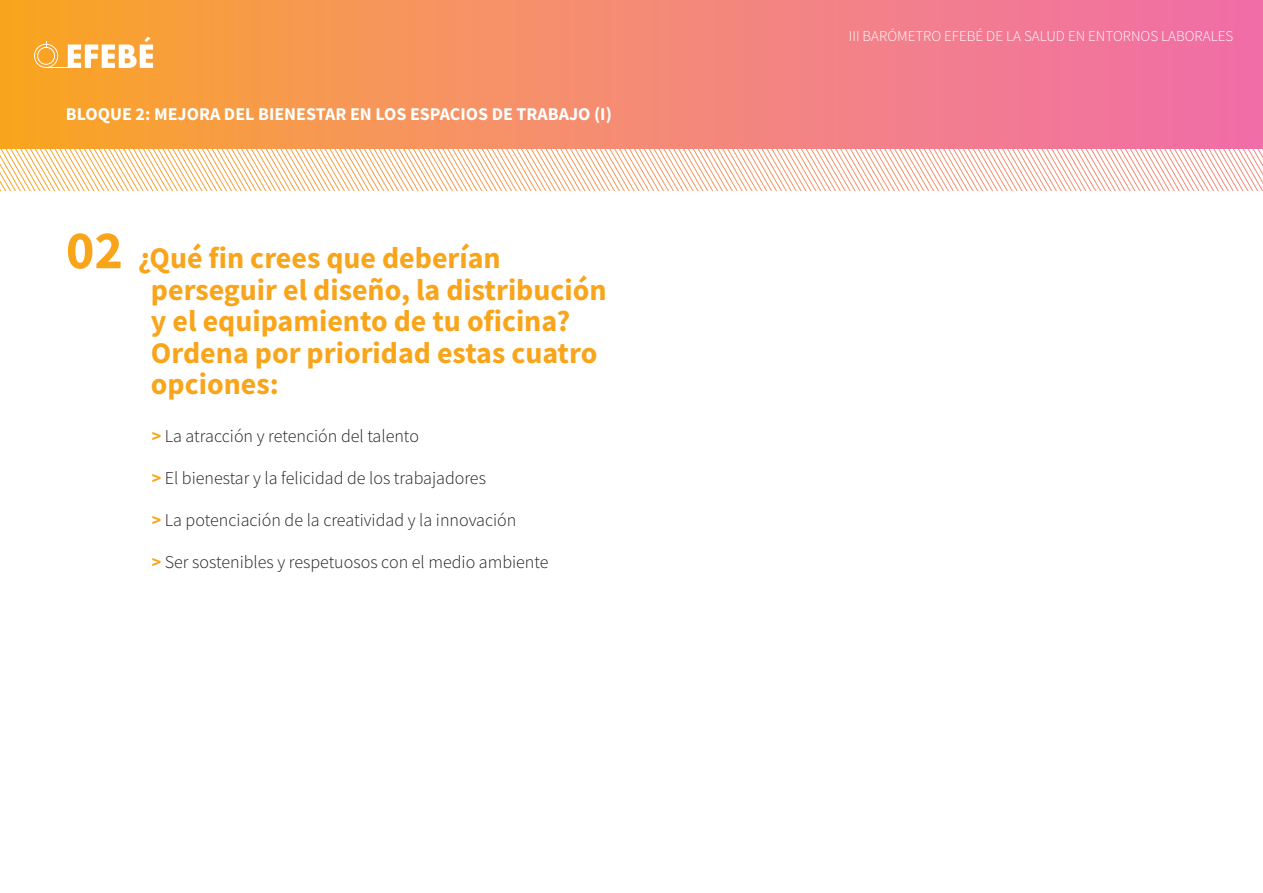
<style>
.page{position:relative;width:1263px;height:893px;background:#fff}
.page>*{position:absolute;margin:0;border:0;box-sizing:border-box;transform-origin:0 0}
.t1{font:700 54px "Source Sans Pro";color:#f9a51b}
.t2{font:700 30px/31.5px "Source Sans Pro";color:#f9a51b}
.t3{font:300 18px "Source Sans Pro";color:#231f20}
.t4{font:700 18px "Source Sans Pro";color:#fff}
.t5{font:300 15px "Source Sans Pro";color:#fff}
.s1{font-weight:700;color:#f9a51b}
</style>
<div class="page">
<svg style="left:0;top:149px;width:1263px;height:42px"></svg>
<div style="left:0;top:0;width:1263px;height:149px;background:linear-gradient(to right,#f9a72c,#f06eb1)"></div>
<svg style="left:34px;top:37px;width:119px;height:31px"></svg>
<p class="t4" style="left:66px;top:102px;width:133px">BLOQUE 2: Mejora</p>
<p class="t4" style="left:224px;top:102px;width:11px">del</p>
<p class="t4" style="left:258px;top:102px;width:11px">bienestar</p>
<p class="t4" style="left:350px;top:102px;width:37px">en los</p>
<p class="t4" style="left:410px;top:102px;width:41px">es pacios</p>
<p class="t4" style="left:492px;top:102px;width:37px">de traba</p>
<p class="t4" style="left:569px;top:102px;width:44px">jo (I)</p>
<h1 class="t1" style="left:66px;top:214px;width:59px">02</h1>
<h2 class="t2" style="left:151px;top:242px;width:457px;text-indent:-13px">¿Qué fin crees que deberían perseguir el diseño, la distribución y el equipamiento de tu oficina?<br>Ordena por prioridad estas cuatro opciones:</h2>
<p class="t3" style="left:152px;top:425px;width:269px"><span class="s1">&gt;</span> La atracción y retención del talento</p>
<p class="t3" style="left:152px;top:467px;width:336px"><span class="s1">&gt;</span> El bienestar y la felicidad de los trabajadores</p>
<p class="t3" style="left:152px;top:509px;width:366px"><span class="s1">&gt;</span> La potenciación de la creatividad y la innovación</p>
<p class="t3" style="left:152px;top:551px;width:398px"><span class="s1">&gt;</span> Ser sostenibles y respetuosos con el medio ambiente</p>
<p class="t5" style="left:849px;top:27px;width:386px">III BARÓMETRO EFEBÉ DE LA SALUD EN ENTORNOS LABORALES</p>
</div>
